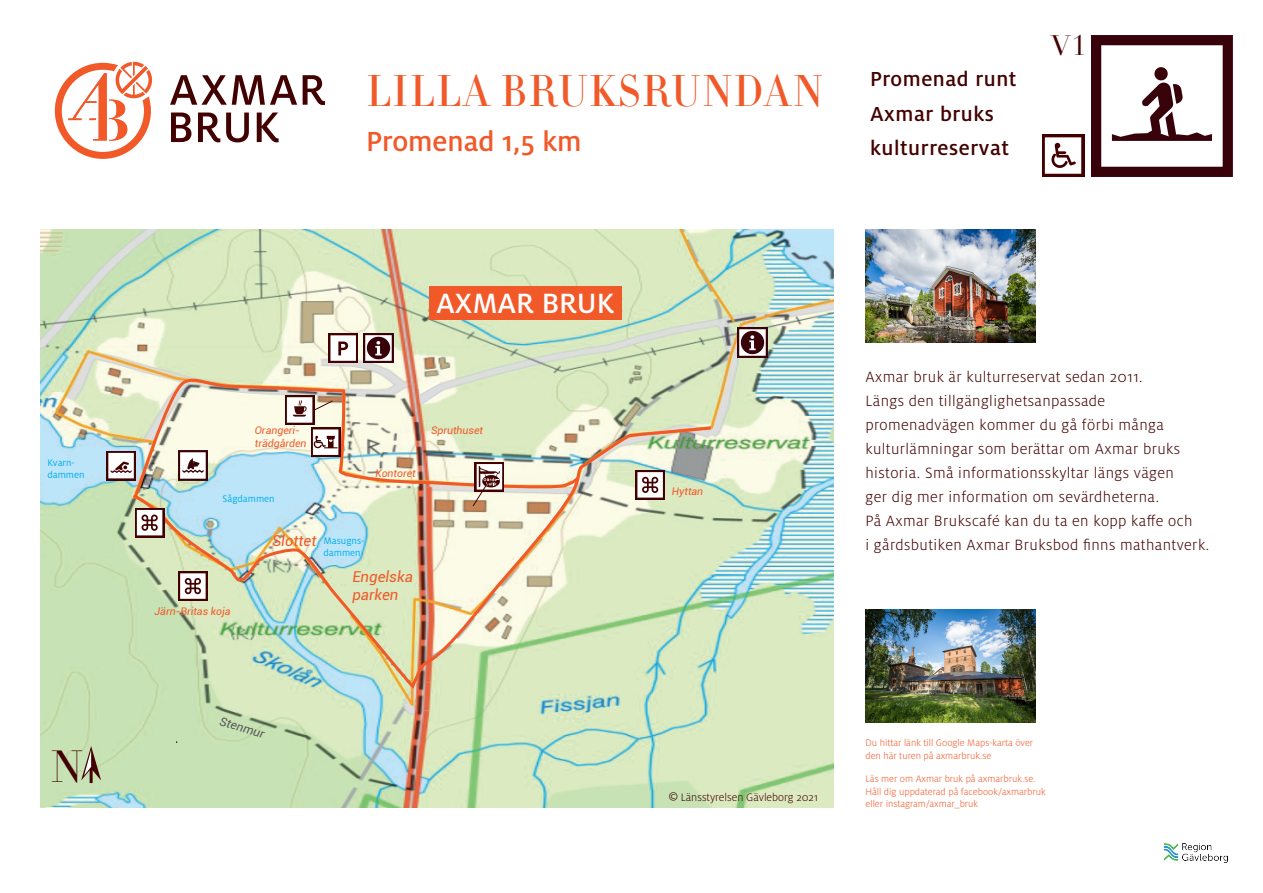
<style>
.page{position:relative;width:1263px;height:893px;background:#fff}
.page>*{position:absolute;margin:0;border:0;box-sizing:border-box;transform-origin:0 0}
.t1{font:44.25px "Didot LT Std";color:#430000}
.t2{font:44.1px "Didot HTF L06 Light";letter-spacing:.025em;color:#f15929}
.t3{font:500 30.9px "Milo OT";color:#fff}
.t4{font:500 30.6px "Milo OT";color:#f15929}
.t5{font:27.75px "Didot LT Std";color:#430000}
.t6{font:500 22.5px/34.5px "Milo OT";letter-spacing:.025em;color:#430000}
.t7{font:300 16.5px/24px "Milo OT";letter-spacing:.025em;color:#430000}
.t8{font:italic 15px/18px "Roboto";color:#f15929}
.t9{font:300 12px "Milo OT";color:#430000}
.t10{font:italic 12px "Roboto";color:#57585a}
.t11{font:300 10.5px/12.6px "Milo OT";color:#f15929}
.t12{font:italic 10.5px/12.6px "Roboto";color:#f15929}
.t13{font:10.5px/12px "Milo OT";color:#00aeef}
.s1{font-family:"Myriad Pro";font-weight:400;font-size:13.5px}
</style>
<div class="page">
<img style="left:40px;top:229px;width:793px;height:579px">
<hr style="left:90px;top:765px;width:3px;height:18px;background:#430000">
<svg style="left:81px;top:746px;width:20px;height:34px"></svg>
<img style="left:132px;top:376px;width:450px;height:315px">
<svg style="left:418px;top:382px;width:27px;height:25px"></svg>
<div style="left:635px;top:470px;width:30px;height:30px;background:#430000"></div>
<div style="left:637px;top:472px;width:26px;height:26px;background:#fff"></div>
<img style="left:575px;top:425px;width:139px;height:68px">
<svg style="left:106px;top:451px;width:30px;height:29px"></svg>
<div style="left:108px;top:453px;width:26px;height:25px;background:#fff"></div>
<svg style="left:111px;top:462px;width:21px;height:11px"></svg>
<svg style="left:285px;top:395px;width:29px;height:30px"></svg>
<div style="left:287px;top:397px;width:25px;height:26px;background:#fff"></div>
<svg style="left:293px;top:400px;width:14px;height:17px"></svg>
<svg style="left:313px;top:400px;width:21px;height:11px"></svg>
<svg style="left:135px;top:508px;width:29px;height:30px"></svg>
<div style="left:137px;top:510px;width:25px;height:25px;background:#fff"></div>
<svg style="left:141px;top:515px;width:17px;height:16px"></svg>
<svg style="left:475px;top:462px;width:29px;height:30px"></svg>
<div style="left:477px;top:464px;width:25px;height:26px;background:#fff"></div>
<svg style="left:472px;top:466px;width:28px;height:41px"></svg>
<div style="left:328px;top:333px;width:30px;height:30px;background:#430000"></div>
<div style="left:330px;top:335px;width:26px;height:26px;background:#fff"></div>
<svg style="left:338px;top:341px;width:10px;height:14px"></svg>
<div style="left:178px;top:571px;width:30px;height:30px;background:#430000"></div>
<div style="left:180px;top:573px;width:26px;height:26px;background:#fff"></div>
<svg style="left:185px;top:578px;width:16px;height:16px"></svg>
<img style="left:1092px;top:36px;width:141px;height:141px">
<div style="left:429px;top:286px;width:192px;height:33px;background:#f15929"></div>
<svg style="left:55px;top:62px;width:97px;height:97px"></svg>
<svg style="left:170px;top:75px;width:127px;height:30px"></svg>
<svg style="left:303px;top:75px;width:22px;height:30px"></svg>
<svg style="left:171px;top:113px;width:20px;height:29px"></svg>
<svg style="left:198px;top:113px;width:22px;height:29px"></svg>
<svg style="left:226px;top:113px;width:23px;height:29px"></svg>
<svg style="left:257px;top:113px;width:22px;height:29px"></svg>
<img style="left:865px;top:609px;width:170px;height:114px">
<img style="left:865px;top:229px;width:170px;height:114px">
<div style="left:311px;top:427px;width:30px;height:30px;background:linear-gradient(to right,#430000,#430000)"></div>
<div style="left:313px;top:429px;width:25px;height:26px;background:#fff"></div>
<svg style="left:313px;top:436px;width:25px;height:12px"></svg>
<svg style="left:1042px;top:134px;width:42px;height:43px"></svg>
<div style="left:1045px;top:137px;width:36px;height:37px;background:#fff"></div>
<svg style="left:1051px;top:143px;width:25px;height:25px"></svg>
<img style="left:1164px;top:844px;width:64px;height:19px">
<img style="left:178px;top:451px;width:30px;height:29px">
<img style="left:364px;top:333px;width:29px;height:30px">
<img style="left:737px;top:328px;width:30px;height:30px">
<p class="t13" style="left:48px;top:456px;width:39px">Kvarn&shy;dammen</p>
<h1 class="t1" style="left:51px;top:740px;width:33px">N</h1>
<h2 class="t2" style="left:366px;top:64px;width:459px">LILLA BRUKSRUNDAN</h2>
<h3 class="t4" style="left:366px;top:125px;width:217px">Promenad 1,5 km</h3>
<h3 class="t6" style="left:870px;top:62px;width:148px">Promenad runt<br>Axmar bruks kulturreservat</h3>
<h3 class="t5" style="left:1051px;top:29px;width:37px">V1</h3>
<h3 class="t3" style="left:436px;top:286px;width:180px">AXMAR BRUK</h3>
<p class="t12" style="left:255px;top:424px;width:53px">Orangeri&shy;trädgården</p>
<p class="t12" style="left:431px;top:424px;width:53px">Spruthuset</p>
<p class="t12" style="left:375px;top:466px;width:42px">Kontoret</p>
<p class="t13" style="left:223px;top:493px;width:54px">Sågdammen</p>
<p class="t12" style="left:154px;top:605px;width:78px">Järn-Britas koja</p>
<p class="t8" style="left:272px;top:531px;width:46px">Slottet</p>
<p class="t13" style="left:324px;top:535px;width:42px">Masugns&shy;dammen</p>
<p class="t8" style="left:352px;top:567px;width:62px">Engelska parken</p>
<p class="t10" style="left:222px;top:713px;width:47px;rotate:16deg">Stenmur</p>
<p class="t12" style="left:672px;top:485px;width:33px">Hyttan</p>
<p class="t7" style="left:865px;top:365px;width:345px">Axmar bruk är kulturreservat sedan 2011.<br>Längs den tillgänglighetsanpassade promenadvägen kommer du gå förbi många kulturlämningar som berättar om Axmar bruks historia. Små informationsskyltar längs vägen<br>ger dig mer information om sevärdheterna.<br>På Axmar Brukscafé kan du ta en kopp kaffe och<br>i gårdsbutiken Axmar Bruksbod finns mathantverk.</p>
<p class="t9" style="left:669px;top:791px;width:151px"><span class="s1">©</span> Länsstyrelsen Gävleborg 2021</p>
<p class="t11" style="left:865px;top:737px;width:169px">Du hittar länk till Google Maps-karta över den här turen på axmarbruk.se</p>
<p class="t11" style="left:865px;top:773px;width:182px">Läs mer om Axmar bruk på axmarbruk.se.<br>Håll dig uppdaterad på facebook/axmarbruk eller instagram/axmar_bruk</p>
</div>
